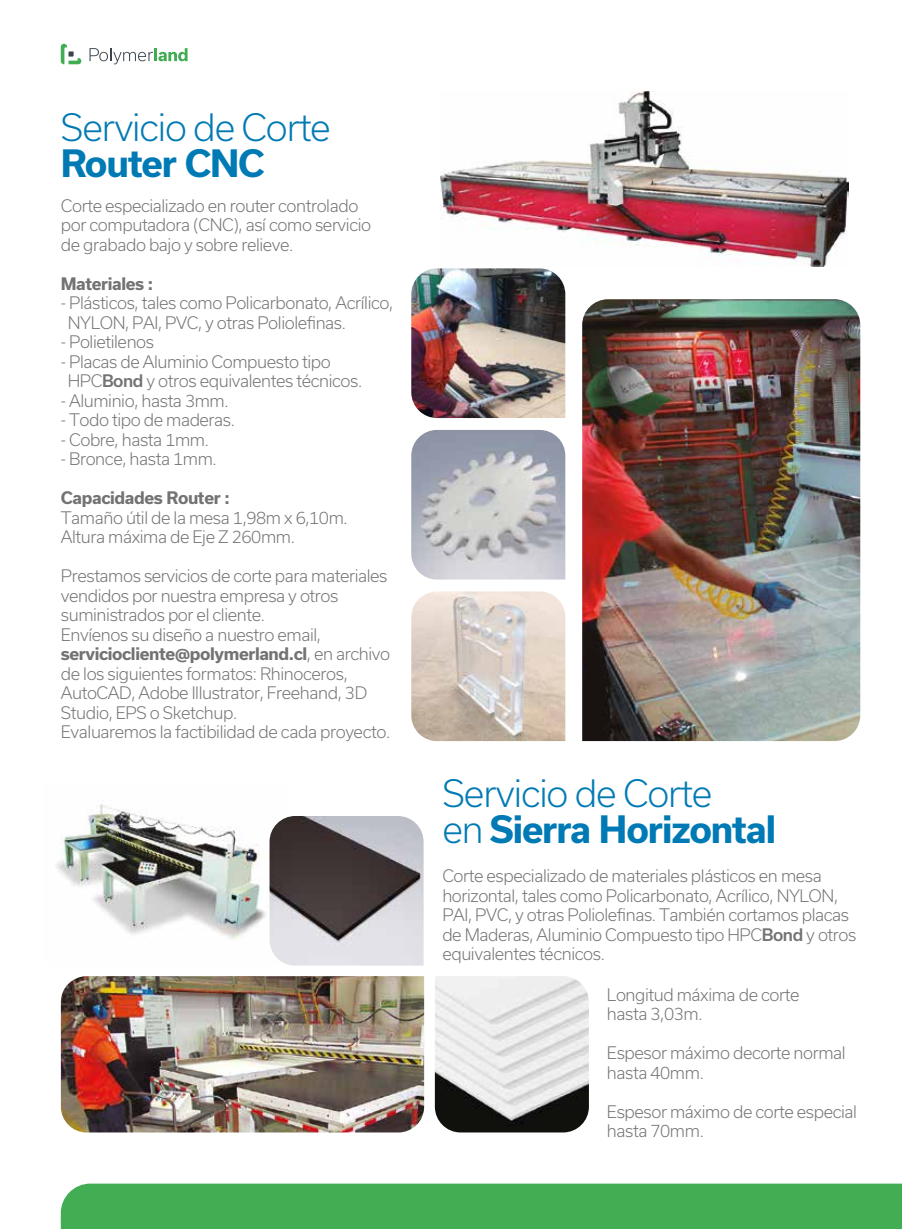
<style>
.page{position:relative;width:902px;height:1229px;background:#fff}
.page>*{position:absolute;margin:0;border:0;box-sizing:border-box;transform-origin:0 0}
.t1{font:300 36px/36px "Usual";letter-spacing:-.03em;color:#007ab4}
.t2{font:700 36px "Usual";letter-spacing:-.03em;color:#007ab4}
.t3{font:300 16.5px/19.5px "Usual";letter-spacing:-.025em;color:#747373}
.t4{font:700 16.5px "Usual";letter-spacing:-.025em;color:#747373}
.s1{font-weight:500}
.s2{font-weight:700}
</style>
<div class="page">
<img style="left:440px;top:91px;width:408px;height:175px">
<img style="left:582px;top:299px;width:278px;height:442px">
<img style="left:411px;top:591px;width:154px;height:150px">
<img style="left:411px;top:430px;width:154px;height:149px">
<img style="left:411px;top:268px;width:154px;height:150px">
<img style="left:61px;top:976px;width:363px;height:156px">
<img style="left:435px;top:976px;width:154px;height:156px">
<img style="left:56px;top:804px;width:210px;height:135px">
<div style="left:61px;top:1183px;width:840px;height:46px;background:#42ad53"></div>
<svg style="left:89px;top:48px;width:98px;height:16px"></svg>
<svg style="left:61px;top:44px;width:20px;height:20px"></svg>
<img style="left:269px;top:816px;width:154px;height:149px">
<h1 class="t1" style="left:61px;top:110px;width:271px">Servicio de Corte</h1>
<h1 class="t2" style="left:61px;top:143px;width:205px">Router CNC</h1>
<p class="t3" style="left:61px;top:196px;width:312px">Corte especializado en router controlado por computadora (CNC), así como servicio de grabado bajo y sobre relieve.</p>
<p class="t4" style="left:61px;top:274px;width:94px">Materiales :</p>
<p class="t3" style="left:68px;top:293px;width:327px;text-indent:-7px">- Plásticos, tales como Policarbonato, Acrílico,<br>NYLON, PAI, PVC, y otras Poliolefinas.</p>
<p class="t3" style="left:61px;top:332px;width:95px">- Polietilenos</p>
<p class="t3" style="left:68px;top:352px;width:296px;text-indent:-7px">- Placas de Aluminio Compuesto tipo<br>HPC<span class="s1">Bond</span> y otros equivalentes técnicos.</p>
<p class="t3" style="left:61px;top:391px;width:169px">- Aluminio, hasta 3mm.</p>
<p class="t3" style="left:61px;top:410px;width:176px">- Todo tipo de maderas.</p>
<p class="t3" style="left:61px;top:430px;width:150px">- Cobre, hasta 1mm.</p>
<p class="t3" style="left:61px;top:449px;width:157px">- Bronce, hasta 1mm.</p>
<p class="t4" style="left:61px;top:489px;width:170px">Capacidades Router :</p>
<p class="t3" style="left:61px;top:508px;width:288px">Tamaño útil de la mesa 1,98m x 6,10m.<br>Altura máxima de Eje Z 260mm.</p>
<p class="t3" style="left:61px;top:566px;width:331px">Prestamos servicios de corte para materiales vendidos por nuestra empresa y otros suministrados por el cliente.<br>Envíenos su diseño a nuestro email, <span class="s2">serviciocliente@polymerland.cl</span>, en archivo de los siguientes formatos: Rhinoceros, AutoCAD, Adobe Illustrator, Freehand, 3D Studio, EPS o Sketchup.<br>Evaluaremos la factibilidad de cada proyecto.</p>
<h1 class="t1" style="left:442px;top:775px;width:335px">Servicio de Corte<br>en <span class="s2">Sierra Horizontal</span></h1>
<p class="t3" style="left:442px;top:866px;width:415px">Corte especializado de materiales plásticos en mesa horizontal, tales como Policarbonato, Acrílico, NYLON, PAI, PVC, y otras Poliolefinas. También cortamos placas de Maderas, Aluminio Compuesto tipo HPC<span class="s1">Bond</span> y otros equivalentes técnicos.</p>
<p class="t3" style="left:607px;top:985px;width:194px">Longitud máxima de corte hasta 3,03m.</p>
<p class="t3" style="left:607px;top:1043px;width:240px">Espesor máximo decorte normal hasta 40mm.</p>
<p class="t3" style="left:607px;top:1102px;width:252px">Espesor máximo de corte especial hasta 70mm.</p>
</div>
